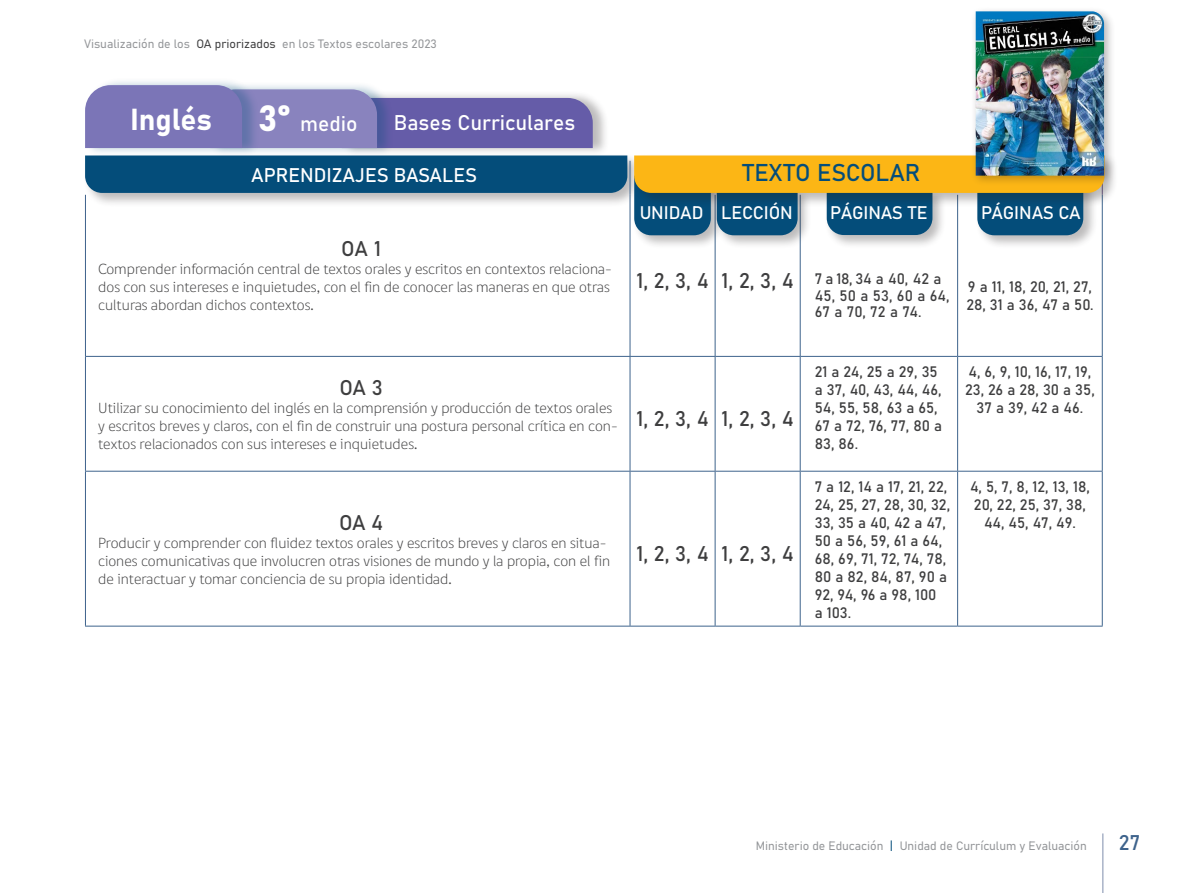
<style>
.page{position:relative;width:1187px;height:893px;background:#fff}
.page>*{position:absolute;margin:0;border:0;box-sizing:border-box;transform-origin:0 0}
.t1{font:30px "Bahnschrift";color:#fff}
.t2{font:24px "Bahnschrift";color:#044d7a}
.t3{font:21px "Bahnschrift";color:#3e3e3f}
.t4{font:21px "Bahnschrift";color:#fff}
.t5{font:21px "Bahnschrift";color:#3e638c}
.t6{font:19.5px "Bahnschrift";color:#fff}
.t7{font:18px "Bahnschrift";letter-spacing:-.01em;color:#fff}
.t8{font:15px/18px "Dignathin";color:#3e3e3f}
.t9{font:15px/18px "Bahnschrift";color:#3e3e3f}
.t10{font:12px "Bahnschrift";color:#939598}
.s1{color:#3e3e3f}
.s2{font-size:36px}
.s3{color:#044d7a}
</style>
<div class="page">
<hr style="left:1102px;top:833px;width:1px;height:60px;background:#7e8dac">
<div style="left:342px;top:90px;width:267px;height:66px;background:#231f20;opacity:.3"></div>
<div style="left:210px;top:81px;width:183px;height:75px;background:#044d7a;opacity:.3"></div>
<div style="left:85px;top:77px;width:174px;height:79px;background:#044d7a;opacity:.3"></div>
<svg style="left:85px;top:85px;width:507px;height:63px;background:#847eba"></svg>
<div style="left:83px;top:153px;width:558px;height:54px;background:#231f20;opacity:.3"></div>
<div style="left:85px;top:155px;width:542px;height:38px;background:#044d7a"></div>
<hr style="left:629px;top:161px;width:1px;height:34px;background:#3e638c">
<hr style="left:85px;top:195px;width:1px;height:161px;background:#3e638c">
<hr style="left:629px;top:195px;width:1px;height:161px;background:#3e638c">
<hr style="left:714px;top:195px;width:1px;height:161px;background:#3e638c">
<hr style="left:799px;top:195px;width:1px;height:161px;background:#3e638c">
<hr style="left:957px;top:195px;width:1px;height:161px;background:#3e638c">
<hr style="left:1101px;top:195px;width:1px;height:161px;background:#3e638c">
<hr style="left:85px;top:357px;width:1px;height:114px;background:#3e638c">
<hr style="left:85px;top:356px;width:545px;height:1px;background:#3e638c">
<hr style="left:629px;top:357px;width:1px;height:114px;background:#3e638c">
<hr style="left:630px;top:356px;width:85px;height:1px;background:#3e638c">
<hr style="left:714px;top:357px;width:1px;height:114px;background:#3e638c">
<hr style="left:715px;top:356px;width:85px;height:1px;background:#3e638c">
<hr style="left:799px;top:357px;width:1px;height:114px;background:#3e638c">
<hr style="left:800px;top:356px;width:157px;height:1px;background:#3e638c">
<hr style="left:957px;top:357px;width:1px;height:114px;background:#3e638c">
<hr style="left:957px;top:356px;width:145px;height:1px;background:#3e638c">
<hr style="left:1101px;top:357px;width:1px;height:114px;background:#3e638c">
<hr style="left:85px;top:472px;width:1px;height:154px;background:#3e638c">
<hr style="left:85px;top:471px;width:545px;height:1px;background:#3e638c">
<hr style="left:85px;top:626px;width:545px;height:1px;background:#3e638c">
<hr style="left:629px;top:472px;width:1px;height:154px;background:#3e638c">
<hr style="left:630px;top:471px;width:85px;height:1px;background:#3e638c">
<hr style="left:630px;top:626px;width:85px;height:1px;background:#3e638c">
<hr style="left:714px;top:472px;width:1px;height:154px;background:#3e638c">
<hr style="left:715px;top:471px;width:85px;height:1px;background:#3e638c">
<hr style="left:715px;top:626px;width:85px;height:1px;background:#3e638c">
<hr style="left:799px;top:472px;width:1px;height:154px;background:#3e638c">
<hr style="left:800px;top:471px;width:157px;height:1px;background:#3e638c">
<hr style="left:800px;top:626px;width:157px;height:1px;background:#3e638c">
<hr style="left:957px;top:472px;width:1px;height:154px;background:#3e638c">
<hr style="left:957px;top:471px;width:145px;height:1px;background:#3e638c">
<hr style="left:1101px;top:472px;width:1px;height:154px;background:#3e638c">
<hr style="left:957px;top:626px;width:145px;height:1px;background:#3e638c">
<div style="left:632px;top:173px;width:93px;height:77px;background:#231f20;opacity:.3"></div>
<div style="left:714px;top:189px;width:97px;height:61px;background:#231f20;opacity:.3"></div>
<div style="left:824px;top:188px;width:122px;height:61px;background:#231f20;opacity:.3"></div>
<div style="left:975px;top:173px;width:122px;height:77px;background:#231f20;opacity:.3"></div>
<div style="left:632px;top:153px;width:486px;height:54px;background:#231f20;opacity:.3"></div>
<svg style="left:634px;top:155px;width:470px;height:80px;background:#878b5f"></svg>
<div style="left:971px;top:6px;width:144px;height:181px;background:#231f20;opacity:.3"></div>
<img style="left:975px;top:11px;width:128px;height:165px">
<p class="t10" style="left:84px;top:34px;width:354px">Visualización de los <span class="s1">OA priorizados</span> en los Textos escolares 2023</p>
<h1 class="t1" style="left:130px;top:96px;width:83px">Inglés</h1>
<h3 class="t4" style="left:258px;top:108px;width:101px"><span class="s2">3°</span> medio</h3>
<h3 class="t4" style="left:394px;top:107px;width:183px">Bases Curriculares</h3>
<h3 class="t6" style="left:251px;top:161px;width:227px">APRENDIZAJES BASALES</h3>
<h2 class="t2" style="left:742px;top:154px;width:179px">TEXTO ESCOLAR</h2>
<p class="t7" style="left:639px;top:199px;width:155px">UNIDAD LECCIÓN</p>
<p class="t7" style="left:830px;top:199px;width:99px">PÁGINAS TE</p>
<p class="t7" style="left:980px;top:199px;width:101px">PÁGINAS CA</p>
<h3 class="t3" style="left:341px;top:232px;width:41px">OA 1</h3>
<p class="t8" style="left:98px;top:260px;width:515px">Comprender información central de textos orales y escritos en contextos relaciona&shy;dos con sus intereses e inquietudes, con el fin de conocer las maneras en que otras culturas abordan dichos contextos.</p>
<h3 class="t3" style="left:636px;top:265px;width:306px">1, 2, 3, 4 1, 2, 3, 4 <sup>7</sup> <sup>a</sup> <sup>18,</sup> <sup>34</sup> <sup>a</sup> <sup>40,</sup> <sup>42</sup> <sup>a</sup></h3>
<p class="t9" style="left:814px;top:286px;width:136px;line-height:16.5px">45, 50 a 53, 60 a 64,<br>67 a 70, 72 a 74.</p>
<p class="t9" style="left:966px;top:276px;width:129px">9 a 11, 18, 20, 21, 27,<br>28, 31 a 36, 47 a 50.</p>
<h3 class="t3" style="left:339px;top:372px;width:45px">OA 3</h3>
<p class="t8" style="left:98px;top:399px;width:521px">Utilizar su conocimiento del inglés en la comprensión y producción de textos orales y escritos breves y claros, con el fin de construir una postura personal crítica en con&shy;textos relacionados con sus intereses e inquietudes.</p>
<h3 class="t3" style="left:636px;top:403px;width:159px">1, 2, 3, 4 1, 2, 3, 4</h3>
<h3 class="t3" style="left:339px;top:507px;width:46px">OA 4</h3>
<p class="t8" style="left:98px;top:534px;width:513px">Producir y comprender con fluidez textos orales y escritos breves y claros en situa&shy;ciones comunicativas que involucren otras visiones de mundo y la propia, con el fin de interactuar y tomar conciencia de su propia identidad.</p>
<h3 class="t3" style="left:636px;top:538px;width:159px">1, 2, 3, 4 1, 2, 3, 4</h3>
<p class="t9" style="left:814px;top:361px;width:129px">21 a 24, 25 a 29, 35 a 37, 40, 43, 44, 46,<br>54, 55, 58, 63 a 65,<br>67 a 72, 76, 77, 80 a<br>83, 86.</p>
<p class="t9" style="left:965px;top:361px;width:131px;text-align:center">4, 6, 9, 10, 16, 17, 19,<br>23, 26 a 28, 30 a 35,<br>37 a 39, 42 a 46.</p>
<p class="t9" style="left:814px;top:476px;width:137px">7 a 12, 14 a 17, 21, 22,<br>24, 25, 27, 28, 30, 32,<br>33, 35 a 40, 42 a 47,<br>50 a 56, 59, 61 a 64,<br>68, 69, 71, 72, 74, 78,<br>80 a 82, 84, 87, 90 a<br>92, 94, 96 a 98, 100<br>a 103.</p>
<p class="t9" style="left:969px;top:476px;width:121px;text-align:center">4, 5, 7, 8, 12, 13, 18,<br>20, 22, 25, 37, 38,<br>44, 45, 47, 49.</p>
<p class="t10" style="left:755px;top:836px;width:332px">Ministerio de Educación <span class="s3">|</span> Unidad de Currículum y Evaluación</p>
<h3 class="t5" style="left:1118px;top:826px;width:23px">27</h3>
</div>
